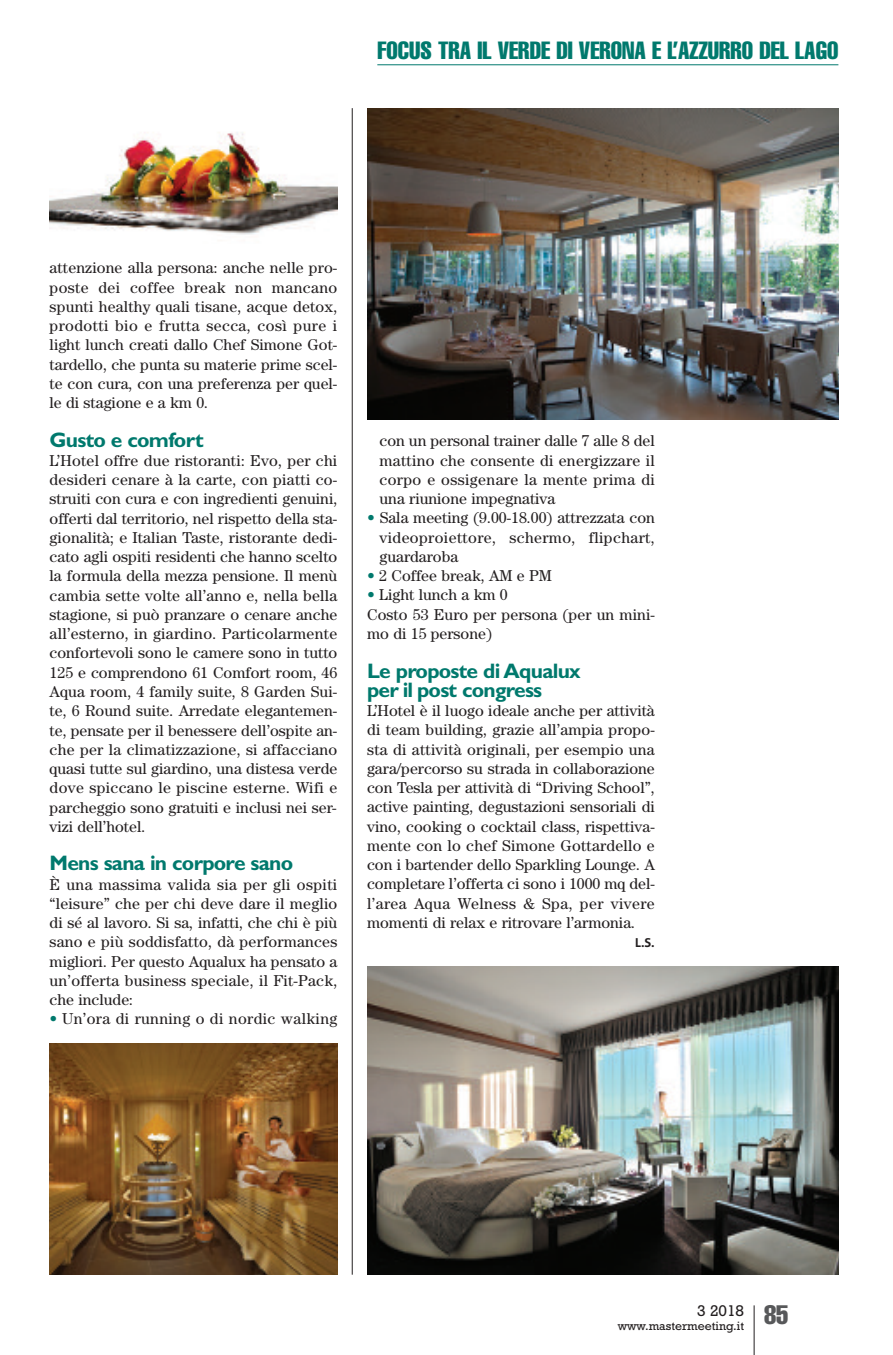
<style>
.page{position:relative;width:893px;height:1355px;background:#fff}
.page>*{position:absolute;margin:0;border:0;box-sizing:border-box;transform-origin:0 0}
.t1{font:extra-condensed 24.5px "Helvetica";color:#00796d}
.t2{font:700 21px/19.2px "Gill Sans";letter-spacing:-.035em;color:#00796d}
.t3{font:15.75px/19.2px "Century";color:#231f20;text-align:justify}
.t4{font:15.75px "Century";letter-spacing:.025em;color:#231f20}
.t5{font:15.75px "Rockwell";color:#231f20}
.t6{font:12.25px "Rockwell";color:#231f20}
.t7{font:700 12.25px "Aller";color:#231f20}
.s1{color:#00796d}
</style>
<div class="page">
<hr style="left:754px;top:1305px;width:1px;height:49px;background:#231f20">
<hr style="left:377px;top:64px;width:461px;height:1px;background:#00796d">
<hr style="left:352px;top:108px;width:1px;height:1166px;background:#231f20">
<img style="left:367px;top:108px;width:471px;height:311px">
<img style="left:50px;top:132px;width:287px;height:103px">
<img style="left:367px;top:966px;width:471px;height:308px">
<img style="left:50px;top:1043px;width:287px;height:231px">
<h1 class="t1" style="left:377px;top:42px;width:463px">FOCUS TRA IL VERDE DI VERONA E L’AZZURRO DEL LAGO</h1>
<p class="t3" style="left:50px;top:259px;width:289px">attenzione alla persona: anche nelle pro&shy;poste dei coffee break non mancano spunti healthy quali tisane, acque detox, prodotti bio e frutta secca, così pure i light lunch creati dallo Chef Simone Got&shy;tardello, che punta su materie prime scel&shy;te con cura, con una preferenza per quel&shy;le di stagione e a km 0.</p>
<h2 class="t2" style="left:50px;top:432px;width:156px">Gusto e comfort</h2>
<p class="t3" style="left:50px;top:452px;width:289px">L’Hotel offre due ristoranti: Evo, per chi desideri cenare à la carte, con piatti co&shy;struiti con cura e con ingredienti genuini, offerti dal territorio, nel rispetto della sta&shy;gionalità; e Italian Taste, ristorante dedi&shy;cato agli ospiti residenti che hanno scelto la formula della mezza pensione. Il menù cambia sette volte all’anno e, nella bella stagione, si può pranzare o cenare anche all’esterno, in giardino. Particolarmente confortevoli sono le camere sono in tutto 125 e comprendono 61 Comfort room, 46<br>Aqua room, 4 family suite, 8 Garden Sui&shy;te, 6 Round suite. Arredate elegantemen&shy;te, pensate per il benessere dell’ospite an&shy;che per la climatizzazione, si affacciano quasi tutte sul giardino, una distesa verde dove spiccano le piscine esterne. Wifi e parcheggio sono gratuiti e inclusi nei ser&shy;vizi dell’hotel.</p>
<h2 class="t2" style="left:50px;top:855px;width:245px">Mens sana in corpore sano</h2>
<p class="t3" style="left:50px;top:875px;width:289px">È una massima valida sia per gli ospiti “leisure” che per chi deve dare il meglio di sé al lavoro. Si sa, infatti, che chi è più sano e più soddisfatto, dà performances migliori. Per questo Aqualux ha pensato a un’offerta business speciale, il Fit-Pack, che include:</p>
<p class="t4" style="left:50px;top:1013px;width:289px"><span class="s1">•</span> Un’ora di running o di nordic walking</p>
<p class="t3" style="left:379px;top:433px;width:277px">con un personal trainer dalle 7 alle 8 del mattino che consente di energizzare il corpo e ossigenare la mente prima di una riunione impegnativa</p>
<p class="t3" style="left:379px;top:510px;width:277px;text-indent:-12px"><span class="s1">•</span> Sala meeting (9.00-18.00) attrezzata con videoproiettore, schermo, flipchart, guardaroba</p>
<p class="t3" style="left:367px;top:567px;width:186px"><span class="s1">•</span> 2 Coffee break, AM e PM</p>
<p class="t3" style="left:367px;top:587px;width:289px;text-align:left"><span class="s1">•</span> Light lunch a km 0<br>Costo 53 Euro per persona (per un mini&shy;mo di 15 persone)</p>
<h2 class="t2" style="left:367px;top:662px;width:215px">Le proposte di Aqualux per il post congress</h2>
<p class="t3" style="left:367px;top:702px;width:289px">L’Hotel è il luogo ideale anche per attività di team building, grazie all’ampia propo&shy;sta di attività originali, per esempio una gara/percorso su strada in collaborazione con Tesla per attività di “Driving School”, active painting, degustazioni sensoriali di vino, cooking o cocktail class, rispettiva&shy;mente con lo chef Simone Gottardello e con i bartender dello Sparkling Lounge. A completare l’offerta ci sono i 1000 mq del&shy;l’area Aqua Welness &amp; Spa, per vivere momenti di relax e ritrovare l’armonia.</p>
<p class="t7" style="left:635px;top:935px;width:21px">L.S.</p>
<p class="t6" style="left:618px;top:1321px;width:172px">www.mastermeeting.it <sup>85</sup></p>
<p class="t5" style="left:697px;top:1305px;width:49px">3 2018</p>
</div>
